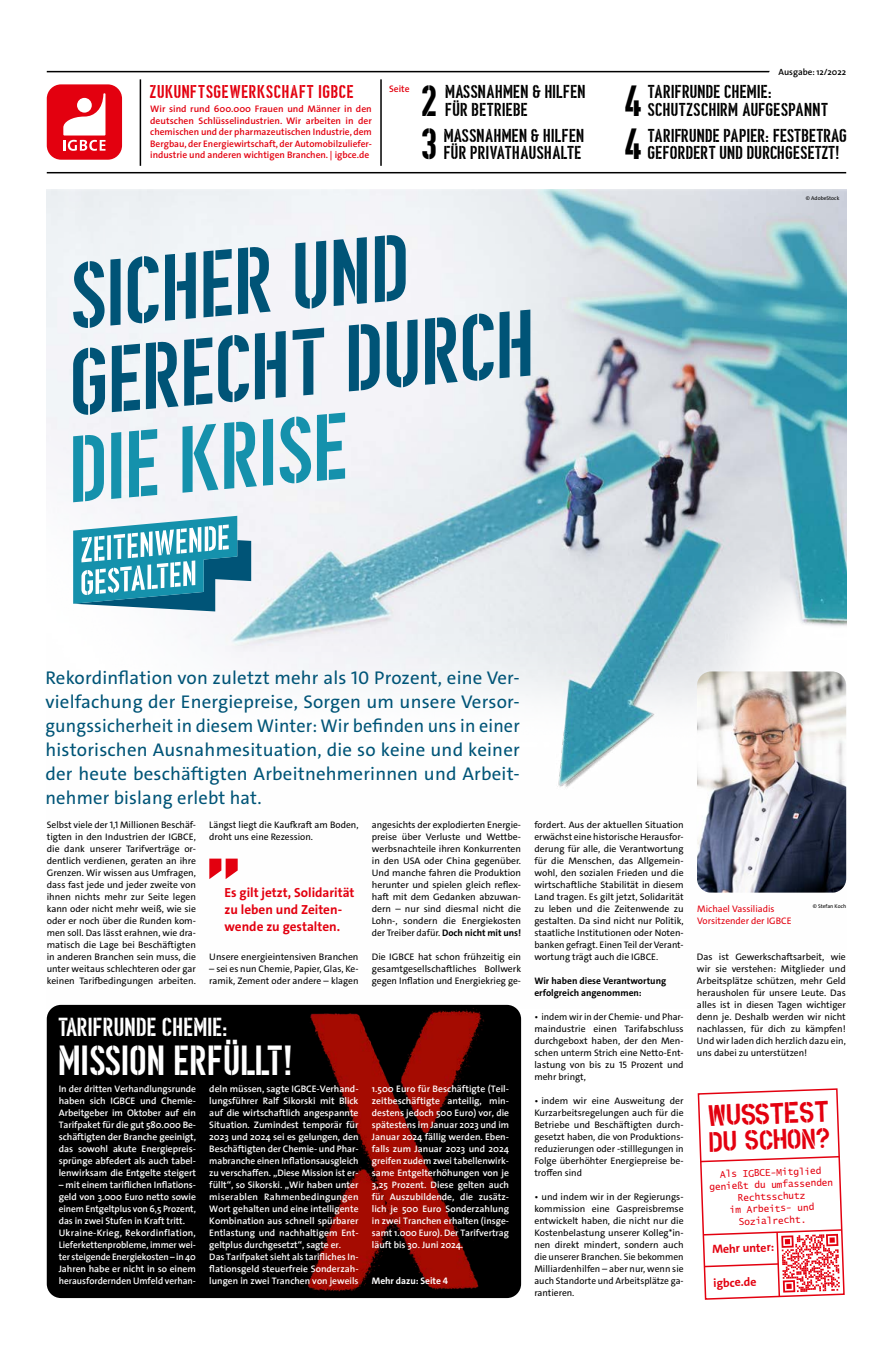
<style>
.page{position:relative;width:893px;height:1361px;background:#fff}
.page>*{position:absolute;margin:0;border:0;box-sizing:border-box;transform-origin:0 0}
.t1{font:91.1px/86.4px "Ombudsman Stencil";color:#005477}
.t2{font:91.1px "Ombudsman Stencil";color:#1591ac}
.t3{font:42.4px "Ombudsman Stencil";color:#000}
.t4{font:40.9px "Ombudsman Stencil";letter-spacing:.025em;color:#fff}
.t5{font:25.3px "Ombudsman Stencil";letter-spacing:.03em;color:#fff}
.t6{font:23.1px "Overspray";color:#e3000f}
.t7{font:21.9px "Overspray";color:#e3000f}
.t8{font:18.5px/24px "The Sans C4 s";letter-spacing:.01em;color:#005477;text-align:justify}
.t9{font:18.2px/17.6px "Ombudsman Stencil";letter-spacing:.03em;color:#000}
.t10{font:18px "Ombudsman Stencil";letter-spacing:.05em;color:#e3000f}
.t11{font:700 13.2px/17px "The Sans C4 s";color:#e3000f}
.t12{font:700 12px "The Sans C4 s";color:#e3000f}
.t13{font:9.5px/12px "The Sans C4 s";color:#000;text-align:justify}
.t14{font:600 9.5px/12px "The Sans";letter-spacing:-.005em;color:#fff;text-align:justify}
.t15{font:600 9.5px/11.4px "The Sans";color:#e3000f;text-align:justify}
.t16{font:9.5px/12px "Lucida Sans Typewriter";color:#e3000f;text-align:center}
.t17{font:700 9.5px/12px "The Sans C4 s";color:#000}
.t18{font:9.5px/12px "The Sans C4 s";color:#e3000f}
.t19{font:700 9.5px "The Sans C4 s";letter-spacing:-.005em;color:#fff}
.t20{font:600 9.1px "The Sans";color:#000}
.t21{font:5.5px "The Sans C4 s";color:#000}
.s1{font-weight:700}
</style>
<div class="page">
<img style="left:47px;top:189px;width:799px;height:819px">
<hr style="left:47px;top:71px;width:725px;height:1px;background:#000">
<hr style="left:47px;top:172px;width:799px;height:1px;background:#000">
<hr style="left:380px;top:79px;width:2px;height:87px;background:#000">
<hr style="left:140px;top:79px;width:1px;height:87px;background:#000">
<div style="left:47px;top:84px;width:75px;height:76px;background:#e3000f;border-radius:14px"></div>
<svg style="left:63px;top:93px;width:42px;height:58px"></svg>
<svg style="left:73px;top:516px;width:178px;height:108px"></svg>
<img style="left:697px;top:671px;width:149px;height:221px">
<div style="left:47px;top:1005px;width:474px;height:293px;background:#000;border-radius:14px"></div>
<img style="left:306px;top:1008px;width:178px;height:284px">
<svg style="left:697px;top:1088px;width:148px;height:212px"></svg>
<svg style="left:209px;top:858px;width:29px;height:21px"></svg>
<h3 class="t10" style="left:150px;top:83px;width:205px">ZUKUNFTSGEWERKSCHAFT IGBCE</h3>
<p class="t15" style="left:150px;top:103px;width:223px">Wir sind rund 600.000 Frauen und Männer in den deutschen Schlüsselindustrien. Wir arbeiten in der chemischen und der pharmazeutischen Industrie, dem Bergbau, der Energiewirtschaft, der Automobilzuliefer&shy;industrie und anderen wichtigen Branchen. | igbce.de</p>
<p class="t15" style="left:389px;top:83px;width:22px">Seite</p>
<p class="t20" style="left:778px;top:64px;width:69px">Ausgabe: 12/2022</p>
<h3 class="t9" style="left:446px;top:84px;width:142px">MASSNAHMEN &amp; HILFEN<br>FÜR BETRIEBE</h3>
<h3 class="t9" style="left:648px;top:84px;width:182px">TARIFRUNDE CHEMIE:<br>SCHUTZSCHIRM AUFGESPANNT</h3>
<h3 class="t9" style="left:444px;top:127px;width:142px">MASSNAHMEN &amp; HILFEN<br>FÜR PRIVATHAUSHALTE</h3>
<h3 class="t9" style="left:648px;top:127px;width:201px">TARIFRUNDE PAPIER: FESTBETRAG<br>GEFORDERT UND DURCHGESETZT!</h3>
<h2 class="t3" style="left:422px;top:79px;width:17px">2</h2>
<h2 class="t3" style="left:625px;top:79px;width:19px">4</h2>
<h2 class="t3" style="left:422px;top:122px;width:18px">3</h2>
<h2 class="t3" style="left:625px;top:122px;width:19px">4</h2>
<p class="t21" style="left:806px;top:194px;width:35px">© AdobeStock</p>
<h1 class="t1" style="left:59px;top:257px;width:467px;rotate:-5deg">SICHER UND<br>GERECHT DURCH</h1>
<h1 class="t2" style="left:66px;top:423px;width:279px;rotate:-5deg">DIE KRISE</h1>
<p class="t8" style="left:45px;top:666px;width:476px">Rekordinflation von zuletzt mehr als 10 Prozent, eine Ver&shy;vielfachung der Energiepreise, Sorgen um unsere Versor&shy;gungssicherheit in diesem Winter: Wir befinden uns in einer historischen Ausnahmesituation, die so keine und keiner der heute beschäftigten Arbeitnehmerinnen und Arbeit&shy;nehmer bislang erlebt hat.</p>
<p class="t13" style="left:47px;top:819px;width:151px">Selbst viele der 1,1 Millionen Beschäf&shy;tigten in den Industrien der IGBCE, die dank unserer Tarifverträge or&shy;dentlich verdienen, geraten an ihre Grenzen. Wir wissen aus Umfragen, dass fast jede und jeder zweite von ihnen nichts mehr zur Seite legen kann oder nicht mehr weiß, wie sie oder er noch über die Runden kom&shy;men soll. Das lässt erahnen, wie dra&shy;matisch die Lage bei Beschäftigten in anderen Branchen sein muss, die unter weitaus schlechteren oder gar keinen Tarifbedingungen arbeiten.</p>
<p class="t13" style="left:209px;top:819px;width:151px">Längst liegt die Kaufkraft am Boden, droht uns eine Rezession.</p>
<h3 class="t11" style="left:225px;top:884px;width:132px">Es gilt jetzt, Solidarität zu leben und Zeiten&shy;wende zu gestalten.</h3>
<p class="t13" style="left:209px;top:951px;width:151px">Unsere energieintensiven Branchen</p>
<p class="t13" style="left:209px;top:963px;width:151px">– sei es nun Chemie, Papier, Glas, Ke&shy;ramik, Zement oder andere – klagen</p>
<h3 class="t5" style="left:59px;top:1014px;width:171px">TARIFRUNDE CHEMIE:</h3>
<h3 class="t4" style="left:60px;top:1039px;width:235px">MISSION ERFÜLLT!</h3>
<p class="t14" style="left:209px;top:1083px;width:151px;text-align:left">deln müssen, sagte IGBCE-Verhand&shy;lungsführer Ralf Sikorski mit Blick auf die wirtschaftlich angespannte Situation. Zumindest temporär für 2023 und 2024 sei es gelungen, den Beschäftigten der Chemie- und Phar&shy;mabranche einen Inflationsausgleich zu verschaffen. „Diese Mission ist er&shy;füllt“, so Sikorski. „Wir haben unter miserablen Rahmenbedingungen Wort gehalten und eine intelligente Kombination aus schnell spürbarer Entlastung und nachhaltigem Ent&shy;geltplus durchgesetzt“, sagte er.<br>Das Tarifpaket sieht als tarifliches In&shy;flationsgeld steuerfreie Sonderzah&shy;lungen in zwei Tranchen von jeweils</p>
<p class="t14" style="left:59px;top:1083px;width:139px">In der dritten Verhandlungsrunde haben sich IGBCE und Chemie-Arbeitgeber im Oktober auf ein Tarifpaket für die gut 580.000 Be&shy;schäftigten der Branche geeinigt, das sowohl akute Energiepreis&shy;sprünge abfedert als auch tabel&shy;lenwirksam die Entgelte steigert</p>
<p class="t14" style="left:59px;top:1179px;width:139px;text-align:left">– mit einem tariflichen Inflations&shy;geld von 3.000 Euro netto sowie einem Entgeltplus von 6,5 Prozent, das in zwei Stufen in Kraft tritt.<br>Ukraine-Krieg, Rekordinflation, Lieferkettenprobleme, immer wei&shy;ter steigende Energiekosten – in 40<br>Jahren habe er nicht in so einem herausfordernden Umfeld verhan-</p>
<p class="t13" style="left:372px;top:819px;width:151px">angesichts der explodierten Energie&shy;preise über Verluste und Wettbe&shy;werbsnachteile ihren Konkurrenten in den USA oder China gegenüber.<br>Und manche fahren die Produktion herunter und spielen gleich reflex&shy;haft mit dem Gedanken abzuwan&shy;dern – nur sind diesmal nicht die Lohn-, sondern die Energiekosten der Treiber dafür. <span class="s1">Doch nicht mit uns!</span></p>
<p class="t13" style="left:372px;top:951px;width:151px">Die IGBCE hat schon frühzeitig ein gesamtgesellschaftliches Bollwerk gegen Inflation und Energiekrieg ge-</p>
<p class="t14" style="left:372px;top:1083px;width:139px">1.500 Euro für Beschäftigte (Teil&shy;zeitbeschäftigte anteilig, min&shy;destens jedoch 500 Euro) vor, die spätestens im Januar 2023 und im Januar 2024 fällig werden. Eben&shy;falls zum Januar 2023 und 2024 greifen zudem zwei tabellenwirk&shy;same Entgelterhöhungen von je 3,25 Prozent. Diese gelten auch für Auszubildende, die zusätz&shy;lich je 500 Euro Sonderzahlung in zwei Tranchen erhalten (insge&shy;samt 1.000 Euro). Der Tarifvertrag läuft bis 30. Juni 2024.</p>
<p class="t19" style="left:372px;top:1275px;width:78px">Mehr dazu: Seite 4</p>
<p class="t13" style="left:534px;top:819px;width:151px">fordert. Aus der aktuellen Situation erwächst eine historische Herausfor&shy;derung für alle, die Verantwortung für die Menschen, das Allgemein&shy;wohl, den sozialen Frieden und die wirtschaftliche Stabilität in diesem Land tragen. Es gilt jetzt, Solidarität zu leben und die Zeitenwende zu gestalten. Da sind nicht nur Politik, staatliche Institutionen oder Noten&shy;banken gefragt. Einen Teil der Verant&shy;wortung trägt auch die IGBCE.</p>
<p class="t17" style="left:534px;top:975px;width:133px">Wir haben diese Verantwortung erfolgreich angenommen:</p>
<p class="t13" style="left:534px;top:1011px;width:151px">• indem wir in der Chemie- und Phar&shy;maindustrie einen Tarifabschluss durchgeboxt haben, der den Men&shy;schen unterm Strich eine Netto-Ent&shy;lastung von bis zu 15 Prozent und mehr bringt,</p>
<p class="t13" style="left:534px;top:1095px;width:151px">• indem wir eine Ausweitung der Kurzarbeitsregelungen auch für die Betriebe und Beschäftigten durch&shy;gesetzt haben, die von Produktions&shy;reduzierungen oder -stilllegungen in Folge überhöhter Energiepreise be&shy;troffen sind</p>
<p class="t13" style="left:534px;top:1191px;width:151px">• und indem wir in der Regierungs&shy;kommission eine Gaspreisbremse entwickelt haben, die nicht nur die Kostenbelastung unserer Kolleg*in&shy;nen direkt mindert, sondern auch die unserer Branchen. Sie bekommen Milliardenhilfen – aber nur, wenn sie auch Standorte und Arbeitsplätze ga&shy;rantieren.</p>
<p class="t18" style="left:697px;top:903px;width:96px">Michael Vassiliadis<br>Vorsitzender der IGBCE</p>
<p class="t21" style="left:813px;top:903px;width:35px">© Stefan Koch</p>
<p class="t13" style="left:697px;top:951px;width:150px">Das ist Gewerkschaftsarbeit, wie wir sie verstehen: Mitglieder und Arbeitsplätze schützen, mehr Geld herausholen für unsere Leute. Das alles ist in diesen Tagen wichtiger denn je. Deshalb werden wir nicht nachlassen, für dich zu kämpfen!<br>Und wir laden dich herzlich dazu ein, uns dabei zu unterstützen!</p>
<h3 class="t6" style="left:708px;top:1104px;width:123px;rotate:-2deg">WUSS TEST</h3>
<h3 class="t7" style="left:709px;top:1131px;width:123px;rotate:-2deg">DU SCHON?</h3>
<p class="t16" style="left:709px;top:1168px;width:125px;rotate:-2deg">Als IGBCE-Mitglied genießt du umfassenden<br>Rechtsschutz<br>im Arbeits- und<br>Sozialrecht.</p>
<p class="t12" style="left:712px;top:1241px;width:64px;rotate:-2deg">Mehr unter:</p>
<p class="t12" style="left:713px;top:1275px;width:45px;rotate:-2deg">igbce.de</p>
</div>
